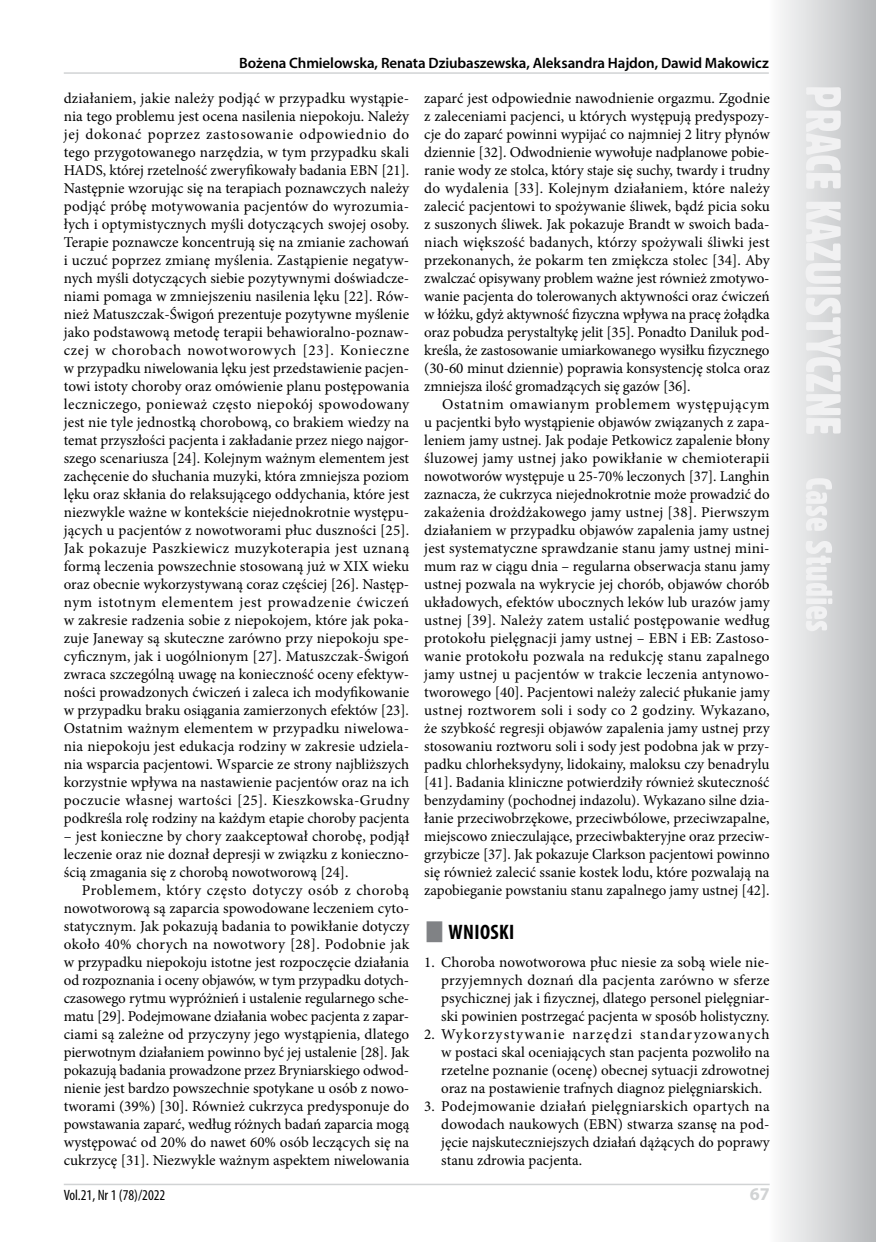
<style>
.page{position:relative;width:876px;height:1242px;background:#fff}
.page>*{position:absolute;margin:0;border:0;box-sizing:border-box;transform-origin:0 0}
.t1{font:700 condensed 21px "Myriad Pro";color:#000}
.t2{font:700 18px "Myriad Pro";color:#d1d3d4}
.t3{font:15px/18px "Minion Pro";letter-spacing:-.005em;color:#000;text-align:justify}
.t4{font:600 15px "Myriad Pro";letter-spacing:-.01em;color:#000}
.t5{font:condensed 15px "Myriad Pro";color:#000}
</style>
<div class="page">
<svg style="left:780px;top:0;width:96px;height:1242px"></svg>
<svg style="left:805px;top:87px;width:36px;height:544px"></svg>
<hr style="left:64px;top:1183px;width:706px;height:2px;background:#d1d3d4">
<hr style="left:64px;top:72px;width:705px;height:2px;background:#d1d3d4">
<p class="t4" style="left:239px;top:53px;width:531px">Bożena Chmielowska, Renata Dziubaszewska, Aleksandra Hajdon, Dawid Makowicz</p>
<p class="t3" style="left:64px;top:89px;width:347px">działaniem, jakie należy podjąć w przypadku wystąpie&shy;nia tego problemu jest ocena nasilenia niepokoju. Należy jej dokonać poprzez zastosowanie odpowiednio do tego przygotowanego narzędzia, w tym przypadku skali HADS, której rzetelność zweryfikowały badania EBN [21].<br>Następnie wzorując się na terapiach poznawczych należy podjąć próbę motywowania pacjentów do wyrozumia&shy;łych i optymistycznych myśli dotyczących swojej osoby.<br>Terapie poznawcze koncentrują się na zmianie zachowań i uczuć poprzez zmianę myślenia. Zastąpienie negatyw&shy;nych myśli dotyczących siebie pozytywnymi doświadcze&shy;niami pomaga w zmniejszeniu nasilenia lęku [22]. Rów&shy;nież Matuszczak-Świgoń prezentuje pozytywne myślenie jako podstawową metodę terapii behawioralno-poznaw&shy;czej w chorobach nowotworowych [23]. Konieczne w przypadku niwelowania lęku jest przedstawienie pacjen&shy;towi istoty choroby oraz omówienie planu postępowania leczniczego, ponieważ często niepokój spowodowany jest nie tyle jednostką chorobową, co brakiem wiedzy na temat przyszłości pacjenta i zakładanie przez niego najgor&shy;szego scenariusza [24]. Kolejnym ważnym elementem jest zachęcenie do słuchania muzyki, która zmniejsza poziom lęku oraz skłania do relaksującego oddychania, które jest niezwykle ważne w kontekście niejednokrotnie występu&shy;jących u pacjentów z nowotworami płuc duszności [25].<br>Jak pokazuje Paszkiewicz muzykoterapia jest uznaną formą leczenia powszechnie stosowaną już w XIX wieku oraz obecnie wykorzystywaną coraz częściej [26]. Następ&shy;nym istotnym elementem jest prowadzenie ćwiczeń w zakresie radzenia sobie z niepokojem, które jak poka&shy;zuje Janeway są skuteczne zarówno przy niepokoju spe&shy;cyficznym, jak i uogólnionym [27]. Matuszczak-Świgoń zwraca szczególną uwagę na konieczność oceny efektyw&shy;ności prowadzonych ćwiczeń i zaleca ich modyfikowanie w przypadku braku osiągania zamierzonych efektów [23].<br>Ostatnim ważnym elementem w przypadku niwelowa&shy;nia niepokoju jest edukacja rodziny w zakresie udziela&shy;nia wsparcia pacjentowi. Wsparcie ze strony najbliższych korzystnie wpływa na nastawienie pacjentów oraz na ich poczucie własnej wartości [25]. Kieszkowska-Grudny podkreśla rolę rodziny na każdym etapie choroby pacjenta</p>
<p class="t3" style="left:64px;top:827px;width:347px">– jest konieczne by chory zaakceptował chorobę, podjął leczenie oraz nie doznał depresji w związku z konieczno&shy;ścią zmagania się z chorobą nowotworową [24].</p>
<p class="t3" style="left:64px;top:881px;width:347px;text-indent:18px">Problemem, który często dotyczy osób z chorobą nowotworową są zaparcia spowodowane leczeniem cyto&shy;statycznym. Jak pokazują badania to powikłanie dotyczy około 40% chorych na nowotwory [28]. Podobnie jak w przypadku niepokoju istotne jest rozpoczęcie działania od rozpoznania i oceny objawów, w tym przypadku dotych&shy;czasowego rytmu wypróżnień i ustalenie regularnego sche&shy;matu [29]. Podejmowane działania wobec pacjenta z zapar&shy;ciami są zależne od przyczyny jego wystąpienia, dlatego pierwotnym działaniem powinno być jej ustalenie [28]. Jak pokazują badania prowadzone przez Bryniarskiego odwod&shy;nienie jest bardzo powszechnie spotykane u osób z nowo&shy;tworami (39%) [30]. Również cukrzyca predysponuje do powstawania zaparć, według różnych badań zaparcia mogą występować od 20% do nawet 60% osób leczących się na cukrzycę [31]. Niezwykle ważnym aspektem niwelowania</p>
<p class="t3" style="left:424px;top:89px;width:347px">zaparć jest odpowiednie nawodnienie orgazmu. Zgodnie z zaleceniami pacjenci, u których występują predyspozy&shy;cje do zaparć powinni wypijać co najmniej 2 litry płynów dziennie [32]. Odwodnienie wywołuje nadplanowe pobie&shy;ranie wody ze stolca, który staje się suchy, twardy i trudny do wydalenia [33]. Kolejnym działaniem, które należy zalecić pacjentowi to spożywanie śliwek, bądź picia soku z suszonych śliwek. Jak pokazuje Brandt w swoich bada&shy;niach większość badanych, którzy spożywali śliwki jest przekonanych, że pokarm ten zmiękcza stolec [34]. Aby zwalczać opisywany problem ważne jest również zmotywo&shy;wanie pacjenta do tolerowanych aktywności oraz ćwiczeń w łóżku, gdyż aktywność fizyczna wpływa na pracę żołądka oraz pobudza perystaltykę jelit [35]. Ponadto Daniluk pod&shy;kreśla, że zastosowanie umiarkowanego wysiłku fizycznego (30-60 minut dziennie) poprawia konsystencję stolca oraz zmniejsza ilość gromadzących się gazów [36].</p>
<p class="t3" style="left:424px;top:395px;width:347px;text-indent:18px">Ostatnim omawianym problemem występującym u pacjentki było wystąpienie objawów związanych z zapa&shy;leniem jamy ustnej. Jak podaje Petkowicz zapalenie błony śluzowej jamy ustnej jako powikłanie w chemioterapii nowotworów występuje u 25-70% leczonych [37]. Langhin zaznacza, że cukrzyca niejednokrotnie może prowadzić do zakażenia drożdżakowego jamy ustnej [38]. Pierwszym działaniem w przypadku objawów zapalenia jamy ustnej jest systematyczne sprawdzanie stanu jamy ustnej mini&shy;mum raz w ciągu dnia – regularna obserwacja stanu jamy ustnej pozwala na wykrycie jej chorób, objawów chorób układowych, efektów ubocznych leków lub urazów jamy ustnej [39]. Należy zatem ustalić postępowanie według protokołu pielęgnacji jamy ustnej – EBN i EB: Zastoso&shy;wanie protokołu pozwala na redukcję stanu zapalnego jamy ustnej u pacjentów w trakcie leczenia antynowo&shy;tworowego [40]. Pacjentowi należy zalecić płukanie jamy ustnej roztworem soli i sody co 2 godziny. Wykazano, że szybkość regresji objawów zapalenia jamy ustnej przy stosowaniu roztworu soli i sody jest podobna jak w przy&shy;padku chlorheksydyny, lidokainy, maloksu czy benadrylu [41]. Badania kliniczne potwierdziły również skuteczność benzydaminy (pochodnej indazolu). Wykazano silne dzia&shy;łanie przeciwobrzękowe, przeciwbólowe, przeciwzapalne, miejscowo znieczulające, przeciwbakteryjne oraz przeciw&shy;grzybicze [37]. Jak pokazuje Clarkson pacjentowi powinno się również zalecić ssanie kostek lodu, które pozwalają na zapobieganie powstaniu stanu zapalnego jamy ustnej [42].</p>
<h1 class="t1" style="left:448px;top:918px;width:11px">WNIOS</h1>
<h1 class="t1" style="left:499px;top:918px;width:14px">KI</h1>
<p class="t3" style="left:441px;top:953px;width:330px;text-indent:-17px">1. Choroba nowotworowa płuc niesie za sobą wiele nie&shy;przyjemnych doznań dla pacjenta zarówno w sferze psychicznej jak i fizycznej, dlatego personel pielęgniar&shy;ski powinien postrzegać pacjenta w sposób holistyczny.</p>
<p class="t3" style="left:441px;top:1025px;width:330px;text-indent:-17px">2. Wykorzystywanie narzędzi standaryzowanych w postaci skal oceniających stan pacjenta pozwoliło na rzetelne poznanie (ocenę) obecnej sytuacji zdrowotnej oraz na postawienie trafnych diagnoz pielęgniarskich.</p>
<p class="t3" style="left:441px;top:1097px;width:330px;text-indent:-17px">3. Podejmowanie działań pielęgniarskich opartych na dowodach naukowych (EBN) stwarza szansę na pod&shy;jęcie najskuteczniejszych działań dążących do poprawy stanu zdrowia pacjenta.</p>
<p class="t5" style="left:64px;top:1186px;width:103px">Vol.21, Nr 1 (78)/2022</p>
<p class="t2" style="left:750px;top:1182px;width:21px">67</p>
</div>
